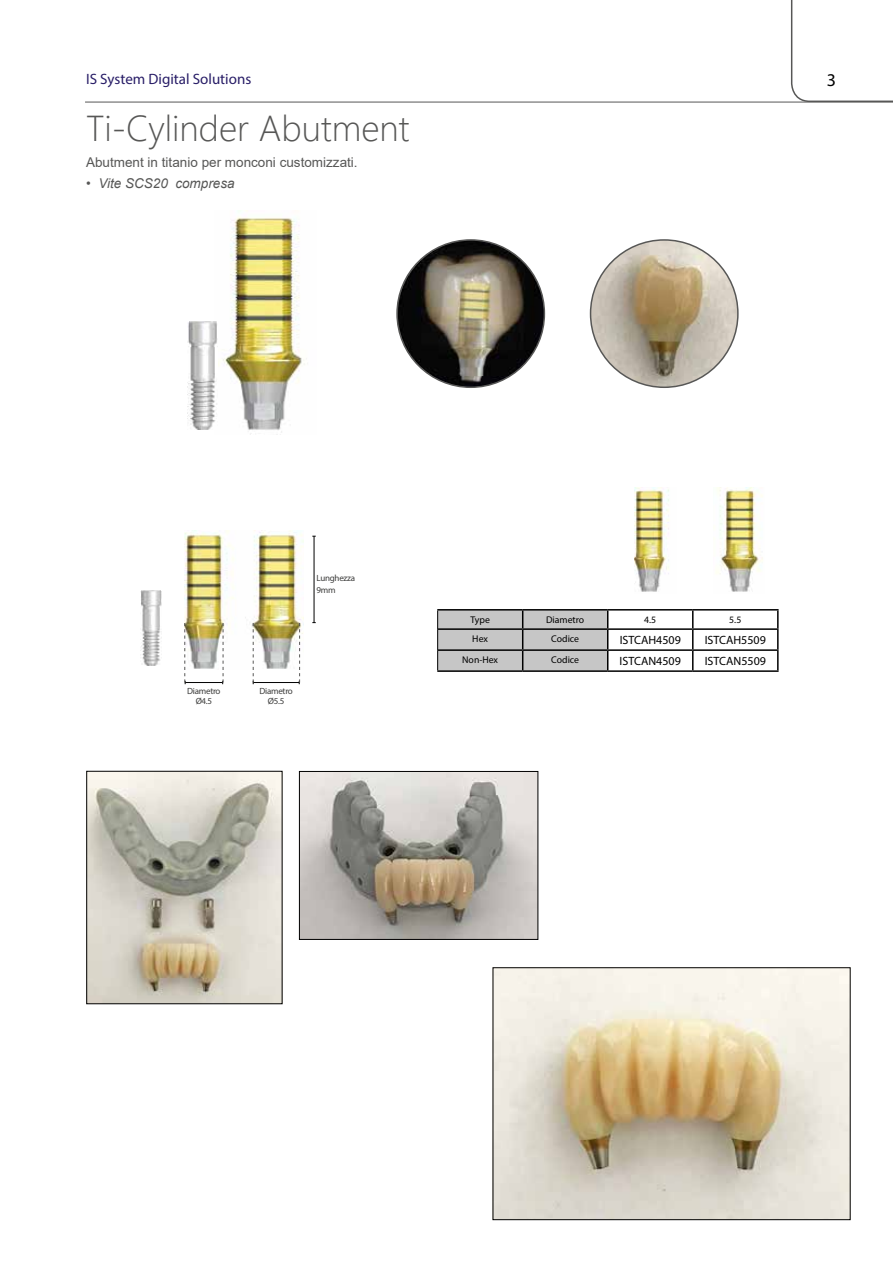
<style>
.page{position:relative;width:893px;height:1263px;background:#fff}
.page>*{position:absolute;margin:0;border:0;box-sizing:border-box;transform-origin:0 0}
.t1{font:300 36px "Segoe UI";color:#575756}
.t2{font:18px "Myriad Pro";color:#000}
.t3{font:15px "Myriad Pro";color:#281d67}
.t4{font:13.5px "Arial";color:#575756}
.t5{font:italic 13.5px "Arial";color:#575756}
.t6{font:12px "Myriad Pro";color:#000}
.t7{font:9.75px "Myriad Pro";color:#000}
.t8{font:9px/10.5px "Myriad Pro";letter-spacing:-.03em;color:#3c3c3b;text-align:center}
</style>
<div class="page">
<svg style="left:791px;top:0;width:102px;height:102px"></svg>
<div style="left:812px;top:72px;width:38px;height:17px;background:#fff"></div>
<hr style="left:85px;top:102px;width:808px;height:1px;background:#575756">
<hr style="left:608px;top:609px;width:85px;height:1px;background:#000">
<hr style="left:693px;top:609px;width:86px;height:1px;background:#000">
<hr style="left:608px;top:628px;width:85px;height:2px;background:#000">
<hr style="left:693px;top:628px;width:86px;height:2px;background:#000">
<hr style="left:608px;top:649px;width:85px;height:2px;background:#000">
<hr style="left:693px;top:649px;width:86px;height:2px;background:#000">
<svg style="left:692px;top:610px;width:1px;height:60px"></svg>
<svg style="left:777px;top:610px;width:2px;height:60px"></svg>
<hr style="left:608px;top:670px;width:85px;height:2px;background:#000">
<hr style="left:693px;top:670px;width:86px;height:2px;background:#000">
<hr style="left:437px;top:609px;width:86px;height:1px;background:#000">
<hr style="left:523px;top:609px;width:85px;height:1px;background:#000">
<div style="left:437px;top:610px;width:171px;height:60px;background:#c6c6c6"></div>
<hr style="left:438px;top:628px;width:85px;height:2px;background:#000">
<hr style="left:523px;top:628px;width:85px;height:2px;background:#000">
<hr style="left:438px;top:649px;width:85px;height:2px;background:#000">
<hr style="left:523px;top:649px;width:85px;height:2px;background:#000">
<hr style="left:437px;top:670px;width:86px;height:2px;background:#000">
<hr style="left:523px;top:670px;width:85px;height:2px;background:#000">
<hr style="left:185px;top:682px;width:38px;height:1px;background:#000">
<hr style="left:253px;top:682px;width:46px;height:1px;background:#000">
<img style="left:635px;top:488px;width:34px;height:104px">
<img style="left:716px;top:488px;width:47px;height:104px">
<hr style="left:314px;top:536px;width:1px;height:87px;background:#000">
<img style="left:397px;top:240px;width:147px;height:147px;border-radius:74px">
<img style="left:185px;top:530px;width:119px;height:140px">
<svg style="left:184px;top:623px;width:2px;height:61px"></svg>
<svg style="left:253px;top:623px;width:1px;height:61px"></svg>
<svg style="left:222px;top:623px;width:2px;height:61px"></svg>
<svg style="left:299px;top:623px;width:1px;height:61px"></svg>
<img style="left:215px;top:217px;width:92px;height:217px">
<img style="left:187px;top:322px;width:31px;height:107px">
<img style="left:140px;top:590px;width:22px;height:75px">
<img style="left:301px;top:773px;width:235px;height:164px">
<div style="left:299px;top:771px;width:239px;height:168px;border:1px solid #000"></div>
<img style="left:89px;top:773px;width:191px;height:229px">
<div style="left:87px;top:771px;width:195px;height:233px;border:1px solid #000"></div>
<img style="left:590px;top:240px;width:148px;height:147px;border-radius:74px">
<img style="left:495px;top:969px;width:353px;height:249px">
<div style="left:493px;top:967px;width:357px;height:253px;border:1px solid #000"></div>
<p class="t3" style="left:86px;top:69px;width:167px">IS System Digital Solutions</p>
<h2 class="t2" style="left:827px;top:69px;width:11px">3</h2>
<h1 class="t1" style="left:86px;top:94px;width:325px">Ti-Cylinder Abutment</h1>
<p class="t4" style="left:86px;top:153px;width:273px">Abutment in titanio per monconi customizzati.</p>
<p class="t5" style="left:86px;top:175px;width:150px">• Vite SCS20 compresa</p>
<p class="t8" style="left:317px;top:571px;width:40px;line-height:12px;text-align:left">Lunghezza<br>9mm</p>
<p class="t8" style="left:187px;top:685px;width:35px">Diametro<br>Ø4.5</p>
<p class="t8" style="left:260px;top:685px;width:35px">Diametro<br>Ø5.5</p>
<p class="t7" style="left:470px;top:614px;width:21px">Type</p>
<p class="t7" style="left:546px;top:614px;width:40px">Diametro</p>
<p class="t7" style="left:644px;top:614px;width:14px">4.5</p>
<p class="t7" style="left:729px;top:614px;width:14px">5.5</p>
<p class="t7" style="left:472px;top:633px;width:17px">Hex</p>
<p class="t7" style="left:551px;top:633px;width:29px">Codice</p>
<p class="t6" style="left:620px;top:633px;width:63px">ISTCAH4509</p>
<p class="t6" style="left:705px;top:633px;width:63px">ISTCAH5509</p>
<p class="t7" style="left:462px;top:654px;width:37px">Non-Hex</p>
<p class="t7" style="left:551px;top:654px;width:29px">Codice</p>
<p class="t6" style="left:620px;top:654px;width:63px">ISTCAN4509</p>
<p class="t6" style="left:705px;top:654px;width:63px">ISTCAN5509</p>
</div>
